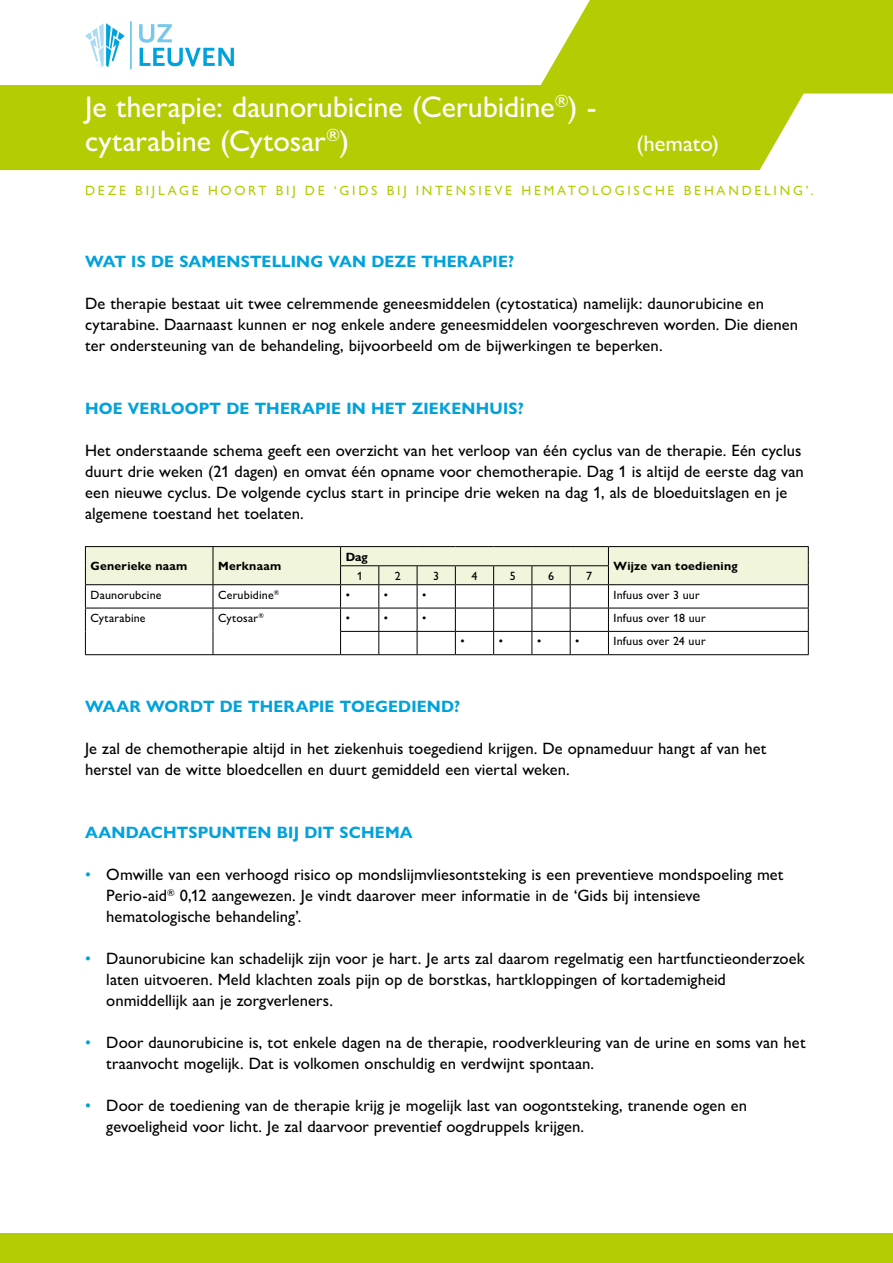
<style>
.page{position:relative;width:893px;height:1263px;background:#fff}
.page>*{position:absolute;margin:0;border:0;box-sizing:border-box;transform-origin:0 0}
.t1{font:500 30px/34.5px "Gill Sans Nova";letter-spacing:-.005em;color:#fff}
.t2{font:500 22.5px "Gill Sans Nova";color:#fff}
.t3{font:500 16.5px/21px "Gill Sans Nova";letter-spacing:.005em;color:#000}
.t4{font:700 16.5px "Gill Sans Nova";letter-spacing:.01em;color:#00a2dc}
.t5{font:500 13.5px "Gill Sans Nova";letter-spacing:.205em;color:#b4cc04}
.t6{font:500 12px "Gill Sans Nova";letter-spacing:.015em;color:#000}
.t7{font:700 12px "Gill Sans Nova";letter-spacing:.02em;color:#000}
.s1{color:#00a2dc}
</style>
<div class="page">
<div style="left:0;top:85px;width:804px;height:85px;background:#b4cc04"></div>
<svg style="left:536px;top:0;width:357px;height:94px;background:#b9cf16"></svg>
<div style="left:0;top:1233px;width:893px;height:30px;background:#b4cc04"></div>
<hr style="left:130px;top:21px;width:1px;height:48px;background:#00a2dc">
<svg style="left:139px;top:24px;width:95px;height:42px"></svg>
<svg style="left:85px;top:23px;width:40px;height:44px"></svg>
<hr style="left:85px;top:546px;width:128px;height:1px;background:#000">
<hr style="left:213px;top:546px;width:128px;height:1px;background:#000">
<hr style="left:341px;top:546px;width:38px;height:1px;background:#000">
<hr style="left:379px;top:546px;width:38px;height:1px;background:#000">
<hr style="left:417px;top:546px;width:38px;height:1px;background:#000">
<hr style="left:455px;top:546px;width:39px;height:1px;background:#000">
<hr style="left:494px;top:546px;width:38px;height:1px;background:#000">
<hr style="left:532px;top:546px;width:38px;height:1px;background:#000">
<hr style="left:570px;top:546px;width:38px;height:1px;background:#000">
<hr style="left:608px;top:546px;width:201px;height:1px;background:#000">
<svg style="left:85px;top:547px;width:724px;height:107px"></svg>
<hr style="left:85px;top:654px;width:128px;height:1px;background:#000">
<hr style="left:213px;top:654px;width:128px;height:1px;background:#000">
<hr style="left:341px;top:654px;width:38px;height:1px;background:#000">
<hr style="left:379px;top:654px;width:38px;height:1px;background:#000">
<hr style="left:417px;top:654px;width:38px;height:1px;background:#000">
<hr style="left:455px;top:654px;width:39px;height:1px;background:#000">
<hr style="left:494px;top:654px;width:38px;height:1px;background:#000">
<hr style="left:532px;top:654px;width:38px;height:1px;background:#000">
<hr style="left:570px;top:654px;width:38px;height:1px;background:#000">
<hr style="left:608px;top:654px;width:201px;height:1px;background:#000">
<h1 class="t1" style="left:85px;top:89px;width:513px">Je therapie: daunorubicine (Cerubidine<sup>®</sup>) - cytarabine (Cytosar<sup>®</sup>)</h1>
<h2 class="t2" style="left:636px;top:130px;width:84px">(hemato)</h2>
<p class="t5" style="left:85px;top:182px;width:730px">DEZE BIJLAGE HOORT BIJ DE ‘GIDS BIJ INTENSIEVE HEMATOLOGISCHE BEHANDELING’.</p>
<p class="t4" style="left:85px;top:251px;width:431px">WAT IS DE SAMENSTELLING VAN DEZE THERAPIE?</p>
<p class="t3" style="left:85px;top:293px;width:715px">De therapie bestaat uit twee celremmende geneesmiddelen (cytostatica) namelijk: daunorubicine en cytarabine. Daarnaast kunnen er nog enkele andere geneesmiddelen voorgeschreven worden. Die dienen ter ondersteuning van de behandeling, bijvoorbeeld om de bijwerkingen te beperken.</p>
<p class="t4" style="left:85px;top:398px;width:440px">HOE VERLOOPT DE THERAPIE IN HET ZIEKENHUIS?</p>
<p class="t3" style="left:85px;top:440px;width:720px">Het onderstaande schema geeft een overzicht van het verloop van één cyclus van de therapie. Eén cyclus duurt drie weken (21 dagen) en omvat één opname voor chemotherapie. Dag 1 is altijd de eerste dag van een nieuwe cyclus. De volgende cyclus start in principe drie weken na dag 1, als de bloeduitslagen en je algemene toestand het toelaten.</p>
<p class="t7" style="left:91px;top:558px;width:98px">Generieke naam</p>
<p class="t7" style="left:218px;top:558px;width:65px">Merknaam</p>
<p class="t7" style="left:346px;top:549px;width:24px">Dag</p>
<p class="t7" style="left:614px;top:558px;width:126px">Wijze van toediening</p>
<p class="t6" style="left:357px;top:568px;width:7px">1</p>
<p class="t6" style="left:395px;top:568px;width:7px">2</p>
<p class="t6" style="left:433px;top:568px;width:7px">3</p>
<p class="t6" style="left:471px;top:568px;width:7px">4</p>
<p class="t6" style="left:510px;top:568px;width:7px">5</p>
<p class="t6" style="left:548px;top:568px;width:7px">6</p>
<p class="t6" style="left:586px;top:568px;width:7px">7</p>
<p class="t6" style="left:91px;top:587px;width:73px">Daunorubcine</p>
<p class="t6" style="left:218px;top:587px;width:63px">Cerubidine<sup>®</sup></p>
<p class="t6" style="left:346px;top:587px;width:6px">•</p>
<p class="t6" style="left:384px;top:587px;width:6px">•</p>
<p class="t6" style="left:422px;top:587px;width:6px">•</p>
<p class="t6" style="left:614px;top:587px;width:88px">Infuus over 3 uur</p>
<p class="t6" style="left:91px;top:610px;width:57px">Cytarabine</p>
<p class="t6" style="left:218px;top:610px;width:47px">Cytosar<sup>®</sup></p>
<p class="t6" style="left:346px;top:610px;width:6px">•</p>
<p class="t6" style="left:384px;top:610px;width:6px">•</p>
<p class="t6" style="left:422px;top:610px;width:6px">•</p>
<p class="t6" style="left:614px;top:610px;width:94px">Infuus over 18 uur</p>
<p class="t6" style="left:460px;top:634px;width:6px">•</p>
<p class="t6" style="left:499px;top:634px;width:6px">•</p>
<p class="t6" style="left:537px;top:634px;width:6px">•</p>
<p class="t6" style="left:575px;top:634px;width:6px">•</p>
<p class="t6" style="left:614px;top:634px;width:94px">Infuus over 24 uur</p>
<p class="t4" style="left:85px;top:696px;width:377px">WAAR WORDT DE THERAPIE TOEGEDIEND?</p>
<p class="t3" style="left:85px;top:738px;width:683px">Je zal de chemotherapie altijd in het ziekenhuis toegediend krijgen. De opnameduur hangt af van het herstel van de witte bloedcellen en duurt gemiddeld een viertal weken.</p>
<p class="t4" style="left:85px;top:822px;width:329px">AANDACHTSPUNTEN BIJ DIT SCHEMA</p>
<p class="t3" style="left:106px;top:864px;width:679px;text-indent:-21px"><span class="s1">•</span> Omwille van een verhoogd risico op mondslijmvliesontsteking is een preventieve mondspoeling met<br>Perio-aid<sup>®</sup> 0,12 aangewezen. Je vindt daarover meer informatie in de ‘Gids bij intensieve hematologische behandeling’.</p>
<p class="t3" style="left:106px;top:948px;width:700px;text-indent:-21px"><span class="s1">•</span> Daunorubicine kan schadelijk zijn voor je hart. Je arts zal daarom regelmatig een hartfunctieonderzoek laten uitvoeren. Meld klachten zoals pijn op de borstkas, hartkloppingen of kortademigheid onmiddellijk aan je zorgverleners.</p>
<p class="t3" style="left:106px;top:1032px;width:701px;text-indent:-21px"><span class="s1">•</span> Door daunorubicine is, tot enkele dagen na de therapie, roodverkleuring van de urine en soms van het traanvocht mogelijk. Dat is volkomen onschuldig en verdwijnt spontaan.</p>
<p class="t3" style="left:106px;top:1095px;width:642px;text-indent:-21px"><span class="s1">•</span> Door de toediening van de therapie krijg je mogelijk last van oogontsteking, tranende ogen en gevoeligheid voor licht. Je zal daarvoor preventief oogdruppels krijgen.</p>
</div>
